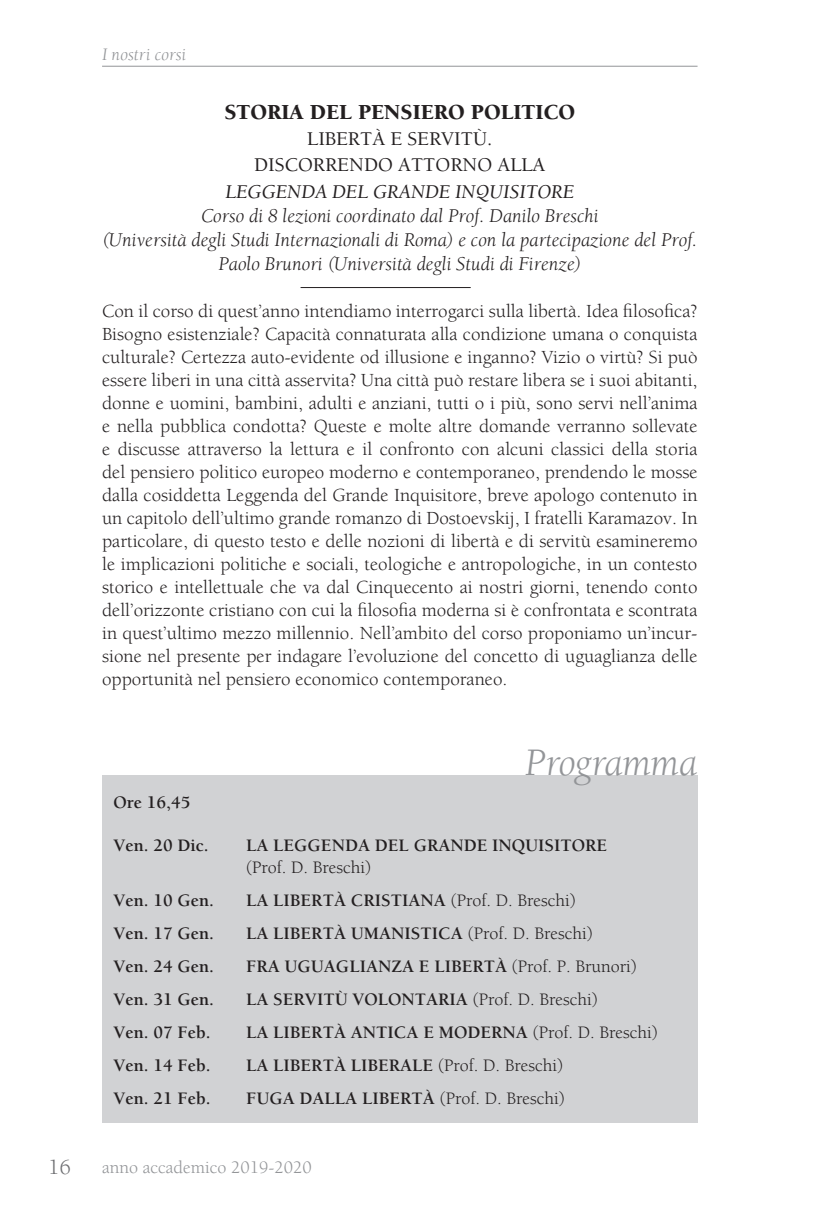
<style>
.page{position:relative;width:828px;height:1225px;background:#fff}
.page>*{position:absolute;margin:0;border:0;box-sizing:border-box;transform-origin:0 0}
.t1{font:italic 40px "Berkeley";letter-spacing:-.01em;color:#939598}
.t2{font:900 22px "Berkeley";color:#231f20}
.t3{font:22px "Berkeley";color:#6c6d70}
.t4{font:italic 20px/24px "Berkeley";color:#231f20;text-align:center}
.t5{font:500 20px/26.4px "Berkeley";color:#231f20;text-align:center}
.t6{font:italic 20px "Berkeley";color:#231f20}
.t7{font:19px/23px "Berkeley";color:#231f20;text-align:justify}
.t8{font:700 18px "Berkeley";color:#231f20}
.t9{font:18px "Berkeley";color:#939598}
.t10{font:18px "Berkeley";color:#231f20}
.t11{font:italic 18px "Berkeley";letter-spacing:.005em;color:#939598}
.s1{font-weight:400}
</style>
<div class="page">
<hr style="left:102px;top:66px;width:595px;height:1px;background:#939598">
<div style="left:102px;top:775px;width:595px;height:348px;background:#d1d2d4"></div>
<hr style="left:300px;top:287px;width:171px;height:1px;background:#231f20">
<p class="t11" style="left:102px;top:45px;width:86px">I nostri corsi</p>
<p class="t2" style="left:224px;top:100px;width:352px">STORIA DEL PENSIERO POLITICO</p>
<p class="t5" style="left:254px;top:126px;width:293px">LIBERTÀ E SERVITÙ.<br>DISCORRENDO ATTORNO ALLA</p>
<p class="t6" style="left:225px;top:181px;width:350px">LEGGENDA DEL GRANDE INQUISITORE</p>
<p class="t4" style="left:102px;top:204px;width:596px">Corso di 8 lezioni coordinato dal Prof. Danilo Breschi<br>(Università degli Studi Internazionali di Roma) e con la partecipazione del Prof.<br>Paolo Brunori (Università degli Studi di Firenze)</p>
<p class="t7" style="left:102px;top:300px;width:597px">Con il corso di quest’anno intendiamo interrogarci sulla libertà. Idea filosofica?<br>Bisogno esistenziale? Capacità connaturata alla condizione umana o conquista culturale? Certezza auto-evidente od illusione e inganno? Vizio o virtù? Si può essere liberi in una città asservita? Una città può restare libera se i suoi abitanti, donne e uomini, bambini, adulti e anziani, tutti o i più, sono servi nell’anima e nella pubblica condotta? Queste e molte altre domande verranno sollevate e discusse attraverso la lettura e il confronto con alcuni classici della storia del pensiero politico europeo moderno e contemporaneo, prendendo le mosse dalla cosiddetta Leggenda del Grande Inquisitore, breve apologo contenuto in un capitolo dell’ultimo grande romanzo di Dostoevskij, I fratelli Karamazov. In particolare, di questo testo e delle nozioni di libertà e di servitù esamineremo le implicazioni politiche e sociali, teologiche e antropologiche, in un contesto storico e intellettuale che va dal Cinquecento ai nostri giorni, tenendo conto dell’orizzonte cristiano con cui la filosofia moderna si è confrontata e scontrata in quest’ultimo mezzo millennio. Nell’ambito del corso proponiamo un’incur&shy;sione nel presente per indagare l’evoluzione del concetto di uguaglianza delle opportunità nel pensiero economico contemporaneo.</p>
<h1 class="t1" style="left:525px;top:742px;width:174px">Programma</h1>
<p class="t8" style="left:113px;top:793px;width:78px">Ore 16,45</p>
<p class="t8" style="left:113px;top:836px;width:97px">Ven. 20 Dic.</p>
<p class="t8" style="left:246px;top:836px;width:363px">LA LEGGENDA DEL GRANDE INQUISITORE</p>
<p class="t10" style="left:246px;top:858px;width:126px">(Prof. D. Breschi)</p>
<p class="t8" style="left:113px;top:890px;width:102px">Ven. 10 Gen.</p>
<p class="t8" style="left:246px;top:890px;width:331px">LA LIBERTÀ CRISTIANA <span class="s1">(Prof. D. Breschi)</span></p>
<p class="t8" style="left:113px;top:923px;width:102px">Ven. 17 Gen.</p>
<p class="t8" style="left:246px;top:923px;width:348px">LA LIBERTÀ UMANISTICA <span class="s1">(Prof. D. Breschi)</span></p>
<p class="t8" style="left:113px;top:956px;width:102px">Ven. 24 Gen.</p>
<p class="t8" style="left:246px;top:956px;width:392px">FRA UGUAGLIANZA E LIBERTÀ <span class="s1">(Prof. P. Brunori)</span></p>
<p class="t8" style="left:113px;top:989px;width:102px">Ven. 31 Gen.</p>
<p class="t8" style="left:246px;top:989px;width:353px">LA SERVITÙ VOLONTARIA <span class="s1">(Prof. D. Breschi)</span></p>
<p class="t8" style="left:113px;top:1022px;width:99px">Ven. 07 Feb.</p>
<p class="t8" style="left:246px;top:1022px;width:413px">LA LIBERTÀ ANTICA E MODERNA <span class="s1">(Prof. D. Breschi)</span></p>
<p class="t8" style="left:113px;top:1055px;width:99px">Ven. 14 Feb.</p>
<p class="t8" style="left:246px;top:1055px;width:318px">LA LIBERTÀ LIBERALE <span class="s1">(Prof. D. Breschi)</span></p>
<p class="t8" style="left:113px;top:1088px;width:99px">Ven. 21 Feb.</p>
<p class="t8" style="left:246px;top:1088px;width:320px">FUGA DALLA LIBERTÀ <span class="s1">(Prof. D. Breschi)</span></p>
<p class="t3" style="left:48px;top:1155px;width:24px">16</p>
<p class="t9" style="left:102px;top:1158px;width:211px">anno accademico 2019-2020</p>
</div>
